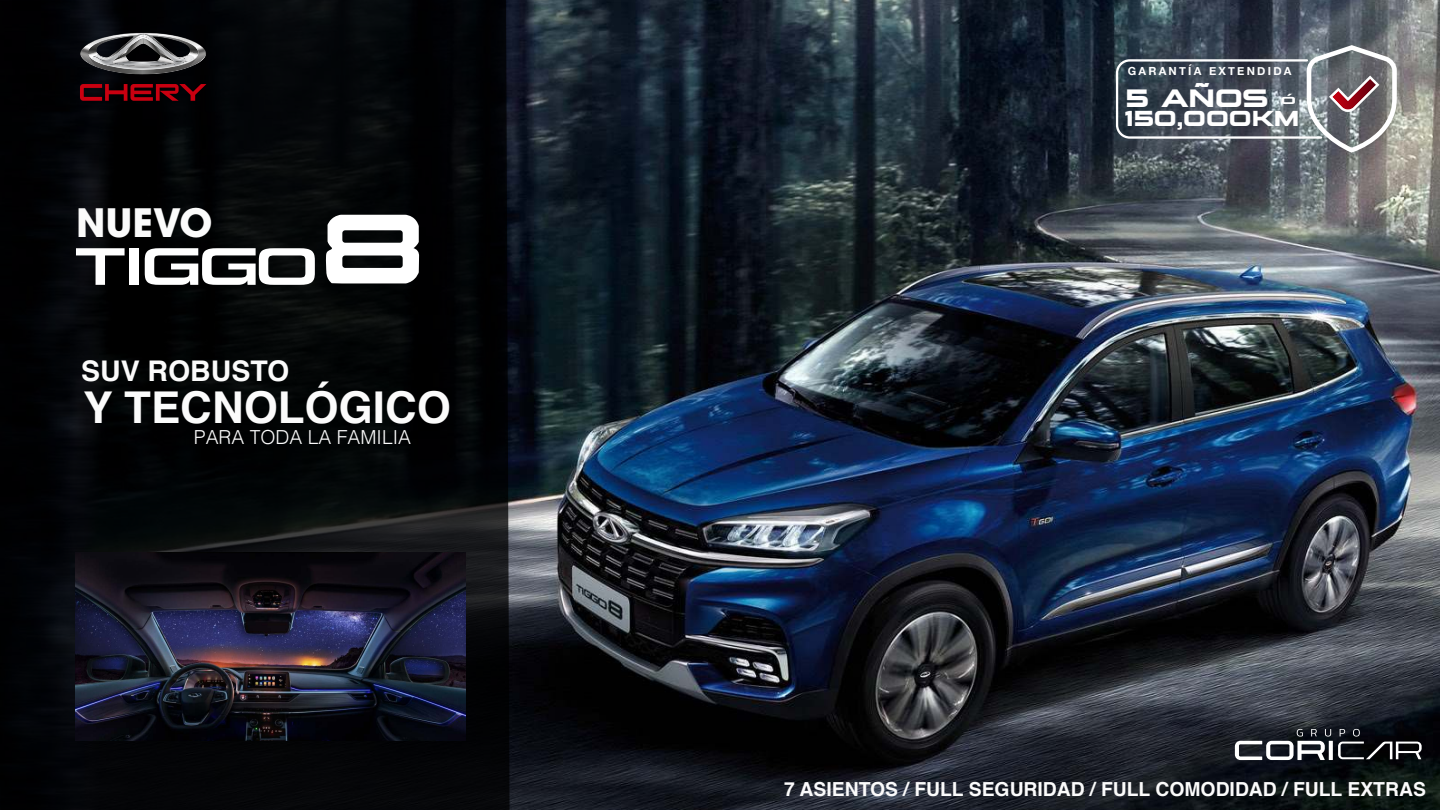
<style>
.page{position:relative;width:1440px;height:810px;background:#fff}
.page>*{position:absolute;margin:0;border:0;box-sizing:border-box;transform-origin:0 0}
.t1{font:700 43.88px "Helvetica";color:#fbfbfb}
.t2{font:700 38.85px "ITC Avant Garde Pro";color:#fbfbfb}
.t3{font:700 28.5px "Helvetica";color:#fbfbfb}
.t4{font:25.05px "Future Tense";color:#fff}
.t5{font:21.6px "Future Tense";color:#fff}
.t6{font:700 19.35px "Helvetica";color:#fbfbfb}
.t7{font:300 19.35px "Helvetica";color:#fbfbfb}
.t8{font:700 11.18px "Helvetica Neue";letter-spacing:.2em;color:#fff}
.t9{font:10.2px "Future Tense";color:#fff;scale:1.35 1}
</style>
<div class="page">
<img style="left:510px;top:0;width:930px;height:810px">
<svg style="left:0;top:0;width:510px;height:810px;background:#040507"></svg>
<svg style="left:76px;top:248px;width:49px;height:37px"></svg>
<div style="left:130px;top:248px;width:9px;height:37px;background:#fff"></div>
<svg style="left:145px;top:248px;width:170px;height:37px"></svg>
<svg style="left:326px;top:215px;width:93px;height:68px"></svg>
<svg style="left:80px;top:84px;width:126px;height:17px;background:#5e0109"></svg>
<img style="left:81px;top:33px;width:124px;height:12px">
<img style="left:81px;top:45px;width:125px;height:29px">
<img style="left:88px;top:35px;width:9px;height:35px">
<img style="left:93px;top:41px;width:4px;height:10px">
<img style="left:89px;top:60px;width:108px;height:14px">
<img style="left:97px;top:34px;width:102px;height:36px">
<img style="left:115px;top:41px;width:22px;height:18px">
<svg style="left:88px;top:51px;width:11px;height:9px"></svg>
<img style="left:115px;top:66px;width:56px;height:2px">
<svg style="left:113px;top:53px;width:13px;height:12px"></svg>
<img style="left:114px;top:63px;width:58px;height:3px">
<svg style="left:160px;top:51px;width:38px;height:14px"></svg>
<img style="left:118px;top:62px;width:54px;height:3px">
<img style="left:76px;top:552px;width:390px;height:189px">
<svg style="left:1115px;top:43px;width:284px;height:113px;background:#5e656e"></svg>
<img style="left:1332px;top:79px;width:44px;height:31px">
<svg style="left:1235px;top:729px;width:187px;height:31px"></svg>
<h2 class="t2" style="left:76px;top:200px;width:138px">NUEVO</h2>
<h3 class="t3" style="left:81px;top:354px;width:210px">SUV ROBUSTO</h3>
<h1 class="t1" style="left:84px;top:382px;width:369px">Y TECNOLÓGICO</h1>
<p class="t7" style="left:194px;top:426px;width:219px">PARA TODA LA FAMILIA</p>
<p class="t8" style="left:1128px;top:65px;width:165px">GARANTÍA EXTENDIDA</p>
<p class="t4" style="left:1126px;top:82px;width:144px">5 AÑOS</p>
<p class="t5" style="left:1125px;top:105px;width:176px">150,000KM</p>
<p class="t9" style="left:1281px;top:94px;width:13px">Ó</p>
<p class="t6" style="left:784px;top:778px;width:643px">7 ASIENTOS / FULL SEGURIDAD / FULL COMODIDAD / FULL EXTRAS</p>
</div>
